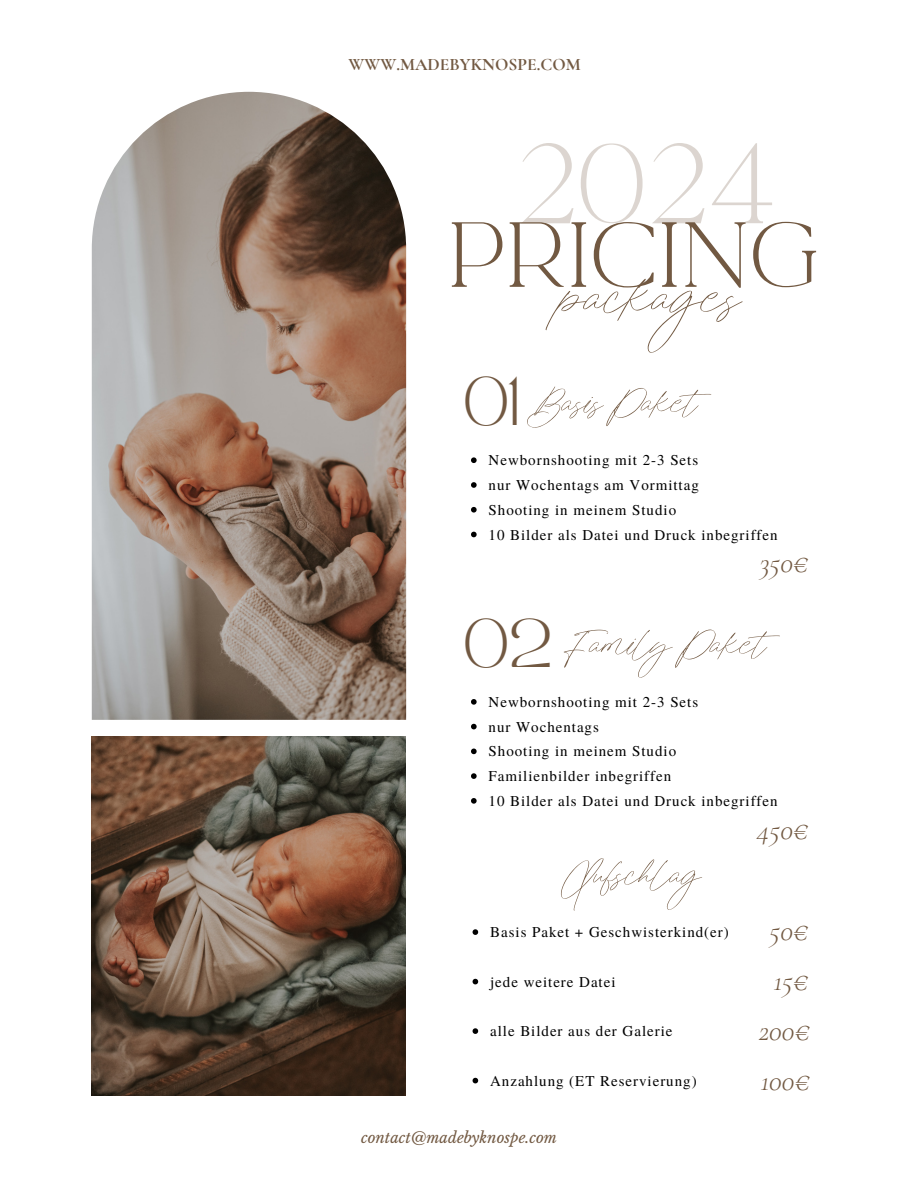
<style>
.page{position:relative;width:918px;height:1188px;background:#fff}
.page>*{position:absolute;margin:0;border:0;box-sizing:border-box;transform-origin:0 0}
.t1{font:99.6px "La Luxes Serif W05";color:#725942}
.t2{font:96px "Jules Otonomi Free";color:#725942}
.t3{font:80.7px "La Luxes Serif W05";color:#725942}
.t4{font:61.05px "Jules Otonomi Free";color:#725942}
.t5{font:italic 300 29.1px/50.1px "Cormorant Garamond";color:#725942}
.t6{font:700 17.55px "Cormorant Garamond";color:#725942}
.t7{font:15px/24.8px "Te X Gyre Termes";letter-spacing:.065em;color:#000}
.t8{font:italic 15px "Libre Baskerville";color:#725942}
.s1{font-family:"TAN MON CHERI Regular";font-size:47.85px}
</style>
<div class="page">
<img style="left:92px;top:737px;width:314px;height:359px">
<img style="left:92px;top:92px;width:314px;height:628px">
<svg style="left:471px;top:457px;width:6px;height:6px"></svg>
<svg style="left:471px;top:482px;width:6px;height:6px"></svg>
<svg style="left:471px;top:507px;width:6px;height:6px"></svg>
<svg style="left:471px;top:532px;width:6px;height:5px"></svg>
<svg style="left:471px;top:699px;width:6px;height:6px"></svg>
<svg style="left:471px;top:724px;width:6px;height:5px"></svg>
<svg style="left:471px;top:749px;width:6px;height:5px"></svg>
<svg style="left:471px;top:773px;width:6px;height:6px"></svg>
<svg style="left:471px;top:798px;width:6px;height:6px"></svg>
<svg style="left:473px;top:929px;width:5px;height:6px"></svg>
<svg style="left:473px;top:979px;width:5px;height:5px"></svg>
<svg style="left:473px;top:1028px;width:5px;height:6px"></svg>
<svg style="left:473px;top:1078px;width:5px;height:5px"></svg>
<p class="t6" style="left:349px;top:54px;width:234px">WWW.MADEBYKNOSPE.COM</p>
<h1 class="t1" style="left:516px;top:118px;width:263px">2024</h1>
<h3 class="t3" style="left:448px;top:201px;width:373px">PRICING</h3>
<h2 class="t2" style="left:561px;top:263px;width:182px">packages</h2>
<h3 class="t4" style="left:463px;top:381px;width:237px"><span class="s1">01</span> Basis Paket</h3>
<p class="t7" style="left:489px;top:447px;width:291px">Newbornshooting mit 2-3 Sets<br>nur Wochentags am Vormittag<br>Shooting in meinem Studio<br>10 Bilder als Datei und Druck inbegriffen</p>
<h3 class="t5" style="left:760px;top:538px;width:50px">350€</h3>
<h3 class="t4" style="left:463px;top:622px;width:305px"><span class="s1">02</span> Family Paket</h3>
<p class="t7" style="left:489px;top:689px;width:291px">Newbornshooting mit 2-3 Sets<br>nur Wochentags<br>Shooting in meinem Studio<br>Familienbilder inbegriffen<br>10 Bilder als Datei und Druck inbegriffen</p>
<h3 class="t5" style="left:757px;top:804px;width:52px">450€</h3>
<h3 class="t4" style="left:567px;top:853px;width:137px">Aufschlag</h3>
<p class="t7" style="left:490px;top:919px;width:240px">Basis Paket + Geschwisterkind(er)</p>
<p class="t7" style="left:490px;top:968px;width:127px">jede weitere Datei</p>
<p class="t7" style="left:490px;top:1018px;width:184px">alle Bilder aus der Galerie</p>
<p class="t7" style="left:490px;top:1067px;width:208px">Anzahlung (ET Reservierung)</p>
<p class="t8" style="left:361px;top:1129px;width:197px">contact@madebyknospe.com</p>
<h3 class="t5" style="left:770px;top:905px;width:40px">50€<br>15€</h3>
<h3 class="t5" style="left:759px;top:1006px;width:52px">200€</h3>
<h3 class="t5" style="left:761px;top:1056px;width:50px">100€</h3>
</div>
